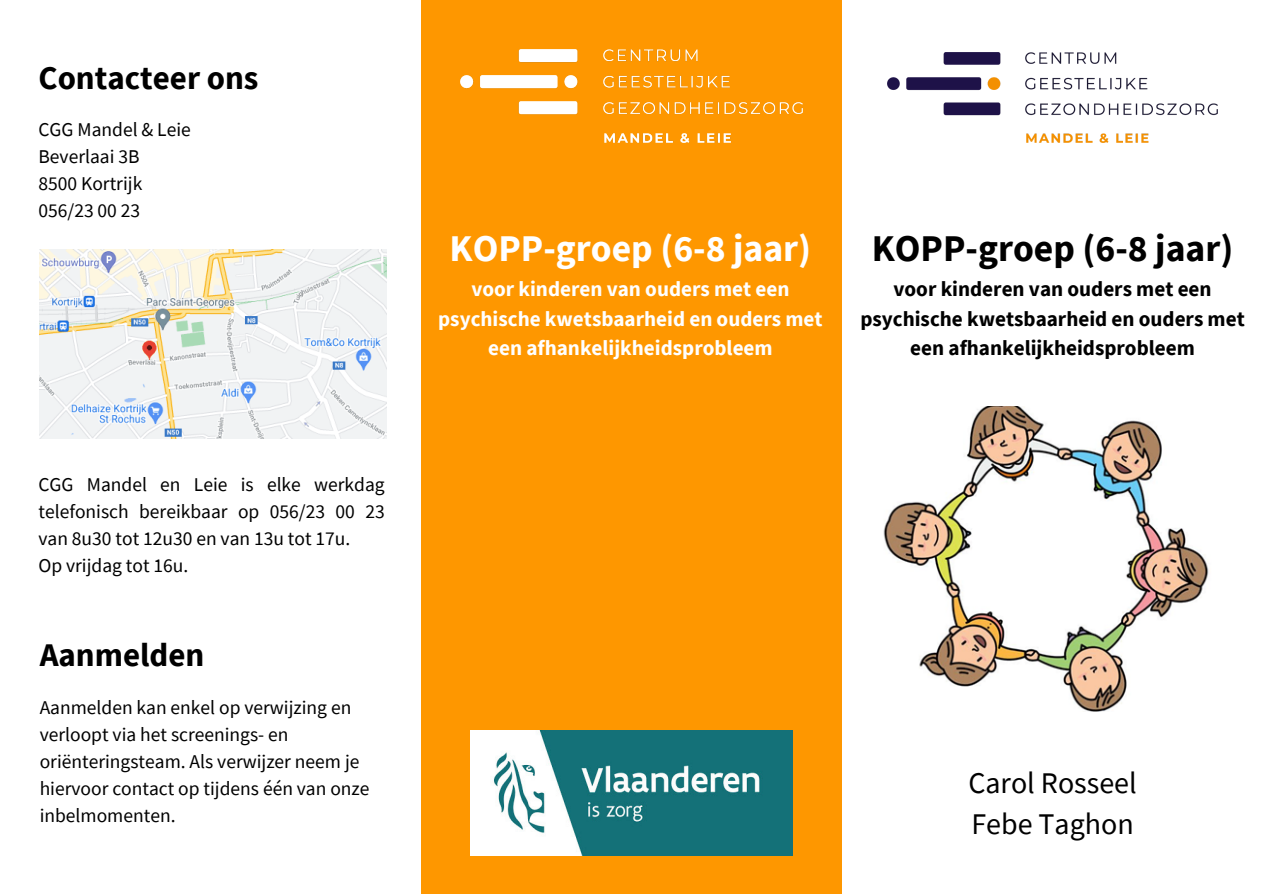
<style>
.page{position:relative;width:1263px;height:894px;background:#fff}
.page>*{position:absolute;margin:0;border:0;box-sizing:border-box;transform-origin:0 0}
.t1{font:700 37.65px "Source Sans Pro";color:#000}
.t2{font:700 37.65px "Source Sans Pro";color:#fff}
.t3{font:700 33px "Source Sans Pro";color:#000}
.t4{font:30px "Source Sans Pro";color:#000}
.t5{font:700 21.15px "Source Sans Pro";color:#000}
.t6{font:700 21.15px "Source Sans Pro";color:#fff}
.t7{font:19.5px/27px "Source Sans Pro";color:#000;text-align:justify}
</style>
<div class="page">
<img style="left:888px;top:53px;width:329px;height:90px">
<div style="left:421px;top:0;width:421px;height:893px;background:#fe9700"></div>
<img style="left:470px;top:730px;width:322px;height:125px">
<img style="left:40px;top:249px;width:346px;height:189px">
<img style="left:461px;top:49px;width:341px;height:94px">
<img style="left:883px;top:406px;width:326px;height:305px">
<p class="t3" style="left:38px;top:56px;width:222px">Contacteer ons</p>
<p class="t7" style="left:38px;top:116px;width:154px">CGG Mandel &amp; Leie</p>
<p class="t7" style="left:38px;top:143px;width:103px">Beverlaai 3B</p>
<p class="t7" style="left:38px;top:170px;width:105px">8500 Kortrijk</p>
<p class="t7" style="left:38px;top:197px;width:103px">056/23 00 23</p>
<p class="t7" style="left:38px;top:470px;width:348px">CGG Mandel en Leie is elke werkdag telefonisch bereikbaar op 056/23 00 23 van 8u30 tot 12u30 en van 13u tot 17u.</p>
<p class="t7" style="left:38px;top:551px;width:151px">Op vrijdag tot 16u.</p>
<p class="t3" style="left:40px;top:632px;width:166px">Aanmelden</p>
<p class="t7" style="left:40px;top:693px;width:331px;text-align:left">Aanmelden kan enkel op verwijzing en verloopt via het screenings- en oriënteringsteam. Als verwijzer neem je hiervoor contact op tijdens één van onze inbelmomenten.</p>
<p class="t2" style="left:450px;top:224px;width:363px">KOPP-groep (6-8 jaar)</p>
<p class="t6" style="left:471px;top:275px;width:320px">voor kinderen van ouders met een</p>
<p class="t6" style="left:438px;top:305px;width:386px">psychische kwetsbaarheid en ouders met</p>
<p class="t6" style="left:488px;top:334px;width:286px">een afhankelijkheidsprobleem</p>
<p class="t1" style="left:872px;top:224px;width:363px">KOPP-groep (6-8 jaar)</p>
<p class="t5" style="left:893px;top:275px;width:320px">voor kinderen van ouders met een</p>
<p class="t5" style="left:860px;top:305px;width:386px">psychische kwetsbaarheid en ouders met</p>
<p class="t5" style="left:910px;top:334px;width:286px">een afhankelijkheidsprobleem</p>
<p class="t4" style="left:968px;top:763px;width:170px">Carol Rosseel</p>
<p class="t4" style="left:971px;top:804px;width:164px">Febe Taghon</p>
</div>
